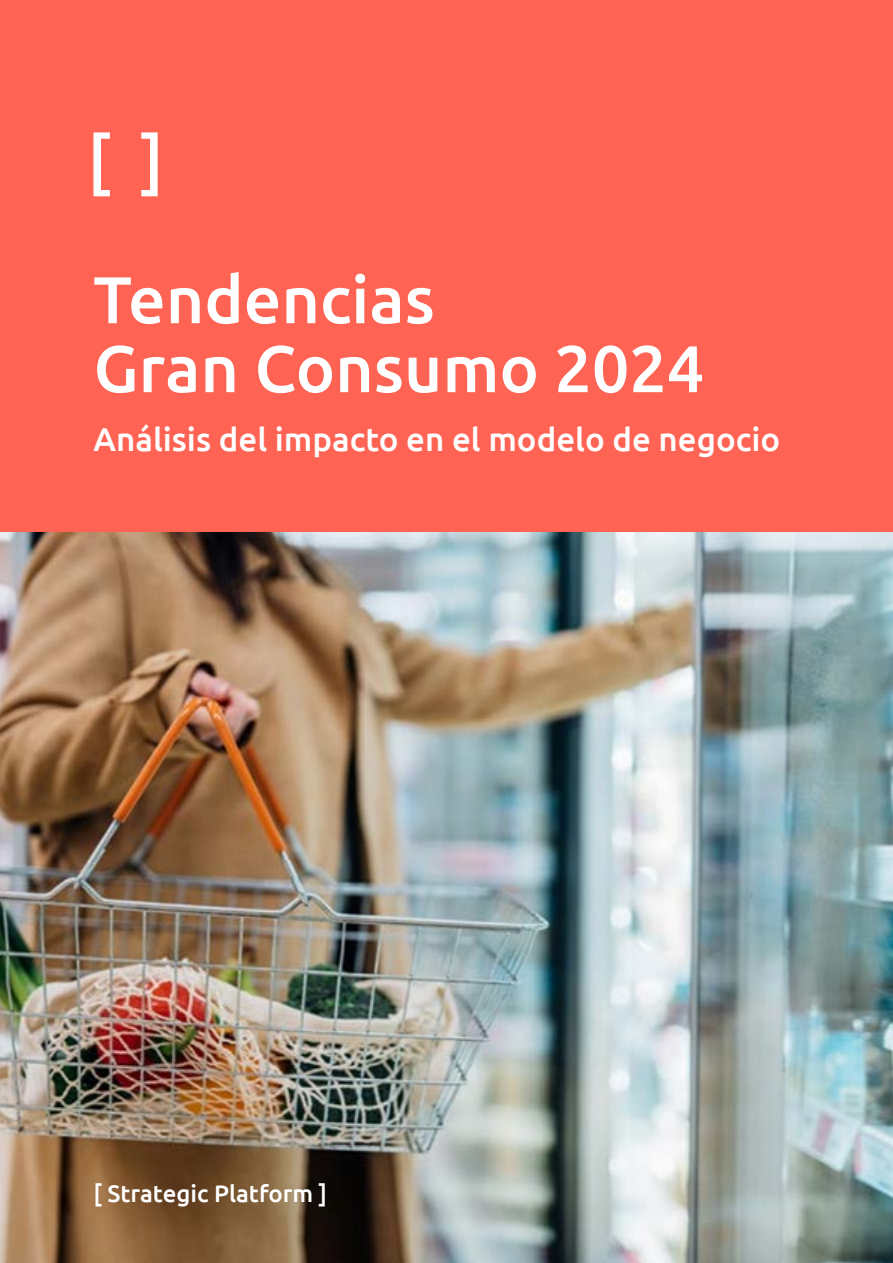
<style>
.page{position:relative;width:893px;height:1263px;background:#fff}
.page>*{position:absolute;margin:0;border:0;box-sizing:border-box;transform-origin:0 0}
.t1{font:500 66px/69px "Ubuntu";color:#fff}
.t2{font:500 33px "Ubuntu";color:#fff}
.t3{font:500 24px "Ubuntu";color:#fff}
</style>
<div class="page">
<img style="left:0;top:531px;width:893px;height:732px">
<div style="left:0;top:0;width:893px;height:531px;background:#ff6354"></div>
<svg style="left:93px;top:132px;width:65px;height:64px"></svg>
<h1 class="t1" style="left:93px;top:263px;width:612px">Tendencias<br>Gran Consumo 2024</h1>
<p class="t2" style="left:93px;top:418px;width:688px">Análisis del impacto en el modelo de negocio</p>
<p class="t3" style="left:94px;top:1178px;width:235px">[ Strategic Platform ]</p>
</div>
